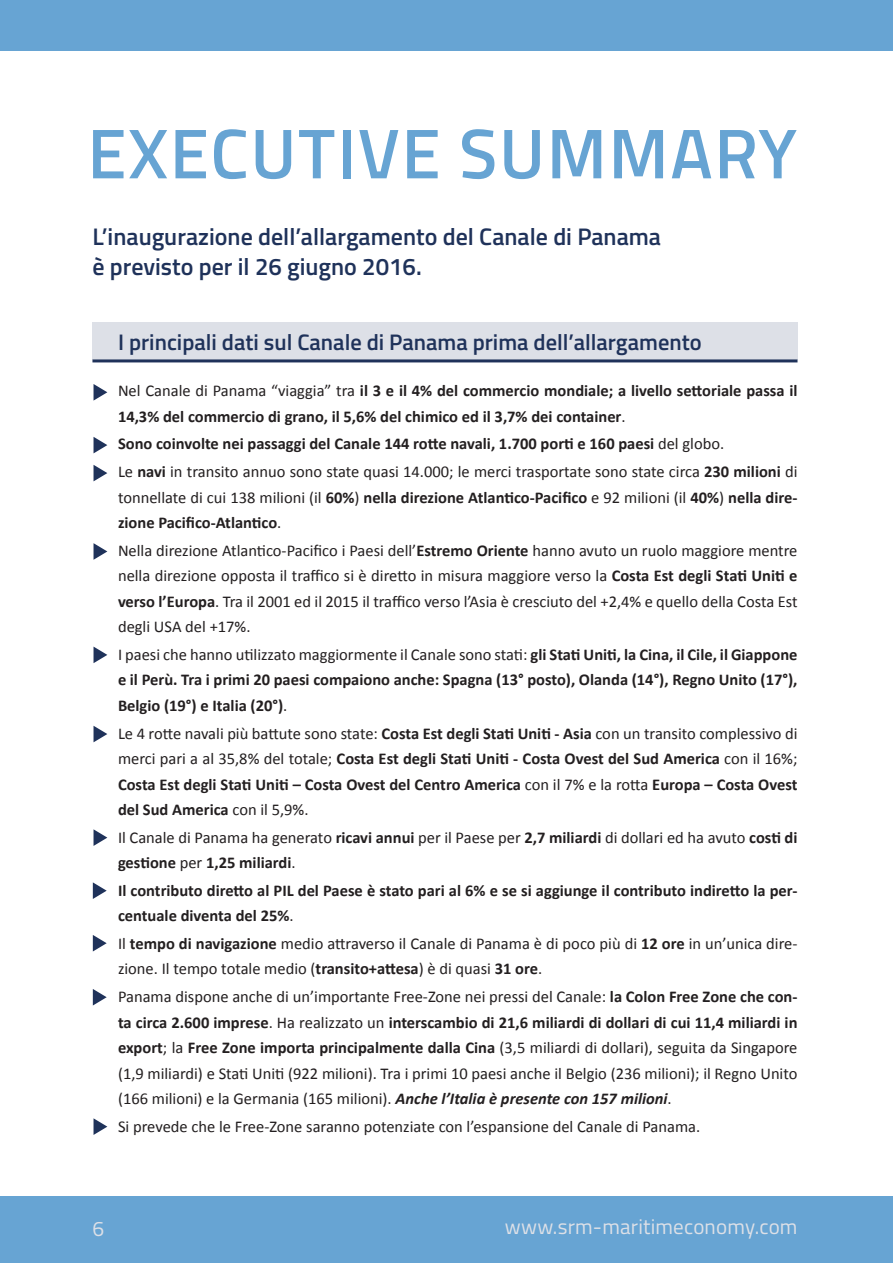
<style>
.page{position:relative;width:893px;height:1263px;background:#fff}
.page>*{position:absolute;margin:0;border:0;box-sizing:border-box;transform-origin:0 0}
.t1{font:600 70.5px "Titillium";letter-spacing:.025em;color:#67a4d3}
.t2{font:600 24px/30px "Titillium";color:#1f325a}
.t3{font:600 22.5px "Titillium";color:#1f325a}
.t4{font:21px "Titillium";letter-spacing:.01em;color:#dde0e7}
.t5{font:16.5px/25.5px "Calibri";color:#231f20;text-align:justify}
.t6{font:700 16.5px/25.5px "Calibri";color:#231f20}
.s1{font-weight:400}
.s2{font-weight:700}
.s3{font-weight:700;font-style:italic}
</style>
<div class="page">
<div style="left:0;top:0;width:893px;height:51px;background:#67a4d3"></div>
<div style="left:0;top:1195px;width:893px;height:68px;background:#67a4d3"></div>
<div style="left:92px;top:322px;width:705px;height:37px;background:#dde0e7"></div>
<svg style="left:94px;top:437px;width:13px;height:16px"></svg>
<svg style="left:94px;top:384px;width:13px;height:17px"></svg>
<svg style="left:94px;top:647px;width:13px;height:16px"></svg>
<svg style="left:94px;top:465px;width:13px;height:16px"></svg>
<svg style="left:94px;top:726px;width:13px;height:16px"></svg>
<svg style="left:94px;top:543px;width:13px;height:17px"></svg>
<svg style="left:94px;top:829px;width:13px;height:17px"></svg>
<svg style="left:93px;top:882px;width:14px;height:17px"></svg>
<svg style="left:93px;top:935px;width:14px;height:16px"></svg>
<svg style="left:93px;top:989px;width:14px;height:16px"></svg>
<svg style="left:94px;top:1118px;width:13px;height:17px"></svg>
<hr style="left:92px;top:359px;width:705px;height:3px;background:#1f325a">
<p class="t1" style="left:87px;top:101px;width:711px">EXECUTIVE SUMMARY</p>
<p class="t2" style="left:92px;top:221px;width:570px">L’inaugurazione dell’allargamento del Canale di Panama è previsto per il 26 giugno 2016.</p>
<p class="t3" style="left:118px;top:325px;width:585px">I principali dati sul Canale di Panama prima dell’allargamento</p>
<p class="t6" style="left:118px;top:378px;width:681px"><span class="s1">Nel Canale di Panama “viaggia” tra</span> il 3 e il 4% del commercio mondiale; a livello settoriale passa il<br>14,3% del commercio di grano, il 5,6% del chimico ed il 3,7% dei container<span class="s1">.</span></p>
<p class="t6" style="left:118px;top:431px;width:608px">Sono coinvolte nei passaggi del Canale 144 rotte navali, 1.700 porti e 160 paesi <span class="s1">del globo.</span></p>
<p class="t5" style="left:118px;top:459px;width:681px">Le <span class="s2">navi</span> in transito annuo sono state quasi 14.000; le merci trasportate sono state circa <span class="s2">230 milioni</span> di tonnellate di cui 138 milioni (il <span class="s2">60%</span>) <span class="s2">nella direzione Atlantico-Pacifico</span> e 92 milioni (il <span class="s2">40%</span>) <span class="s2">nella dire&shy;zione Pacifico-Atlantico</span>.</p>
<p class="t5" style="left:118px;top:538px;width:681px">Nella direzione Atlantico-Pacifico i Paesi dell’<span class="s2">Estremo Oriente</span> hanno avuto un ruolo maggiore mentre nella direzione opposta il traffico si è diretto in misura maggiore verso la <span class="s2">Costa Est degli Stati Uniti e verso l’Europa</span>. Tra il 2001 ed il 2015 il traffico verso l’Asia è cresciuto del +2,4% e quello della Costa Est degli USA del +17%.</p>
<p class="t6" style="left:118px;top:642px;width:681px;text-align:justify"><span class="s1">I paesi che hanno utilizzato maggiormente il Canale sono stati:</span> gli Stati Uniti, la Cina, il Cile, il Giappone e il Perù. Tra i primi 20 paesi compaiono anche: Spagna (13° posto), Olanda (14°), Regno Unito (17°), Belgio (19°) e Italia (20°)<span class="s1">.</span></p>
<p class="t6" style="left:118px;top:720px;width:681px;text-align:justify"><span class="s1">Le 4 rotte navali più battute sono state:</span> Costa Est degli Stati Uniti - Asia <span class="s1">con un transito complessivo di merci pari a al 35,8% del totale;</span> Costa Est degli Stati Uniti - Costa Ovest del Sud America <span class="s1">con il 16%; </span>Costa Est degli Stati Uniti – Costa Ovest del Centro America <span class="s1">con il 7% e la rotta</span> Europa – Costa Ovest del Sud America <span class="s1">con il 5,9%.</span></p>
<p class="t5" style="left:118px;top:824px;width:681px">Il Canale di Panama ha generato <span class="s2">ricavi annui</span> per il Paese per <span class="s2">2,7 miliardi</span> di dollari ed ha avuto <span class="s2">costi di gestione</span> per <span class="s2">1,25 miliardi</span>.</p>
<p class="t6" style="left:118px;top:877px;width:681px">Il contributo diretto al PIL del Paese è stato pari al 6% e se si aggiunge il contributo indiretto la per&shy;centuale diventa del 25%<span class="s1">.</span></p>
<p class="t5" style="left:118px;top:931px;width:681px">Il <span class="s2">tempo di navigazione</span> medio attraverso il Canale di Panama è di poco più di <span class="s2">12 ore</span> in un’unica dire&shy;zione. Il tempo totale medio (<span class="s2">transito+attesa</span>) è di quasi <span class="s2">31 ore</span>.</p>
<p class="t5" style="left:118px;top:984px;width:681px">Panama dispone anche di un’importante Free-Zone nei pressi del Canale: <span class="s2">la Colon Free Zone che con&shy;ta circa 2.600 imprese</span>. Ha realizzato un <span class="s2">interscambio di 21,6 miliardi di dollari di cui 11,4 miliardi in export</span>; la <span class="s2">Free Zone importa principalmente dalla Cina</span> (3,5 miliardi di dollari), seguita da Singapore (1,9 miliardi) e Stati Uniti (922 milioni). Tra i primi 10 paesi anche il Belgio (236 milioni); il Regno Unito (166 milioni) e la Germania (165 milioni). <span class="s3">Anche l’Italia è presente con 157 milioni</span>.</p>
<p class="t5" style="left:118px;top:1113px;width:584px">Si prevede che le Free-Zone saranno potenziate con l’espansione del Canale di Panama.</p>
<p class="t4" style="left:92px;top:1214px;width:13px">6</p>
<p class="t4" style="left:505px;top:1211px;width:294px">www.srm-maritimeconomy.com</p>
</div>
